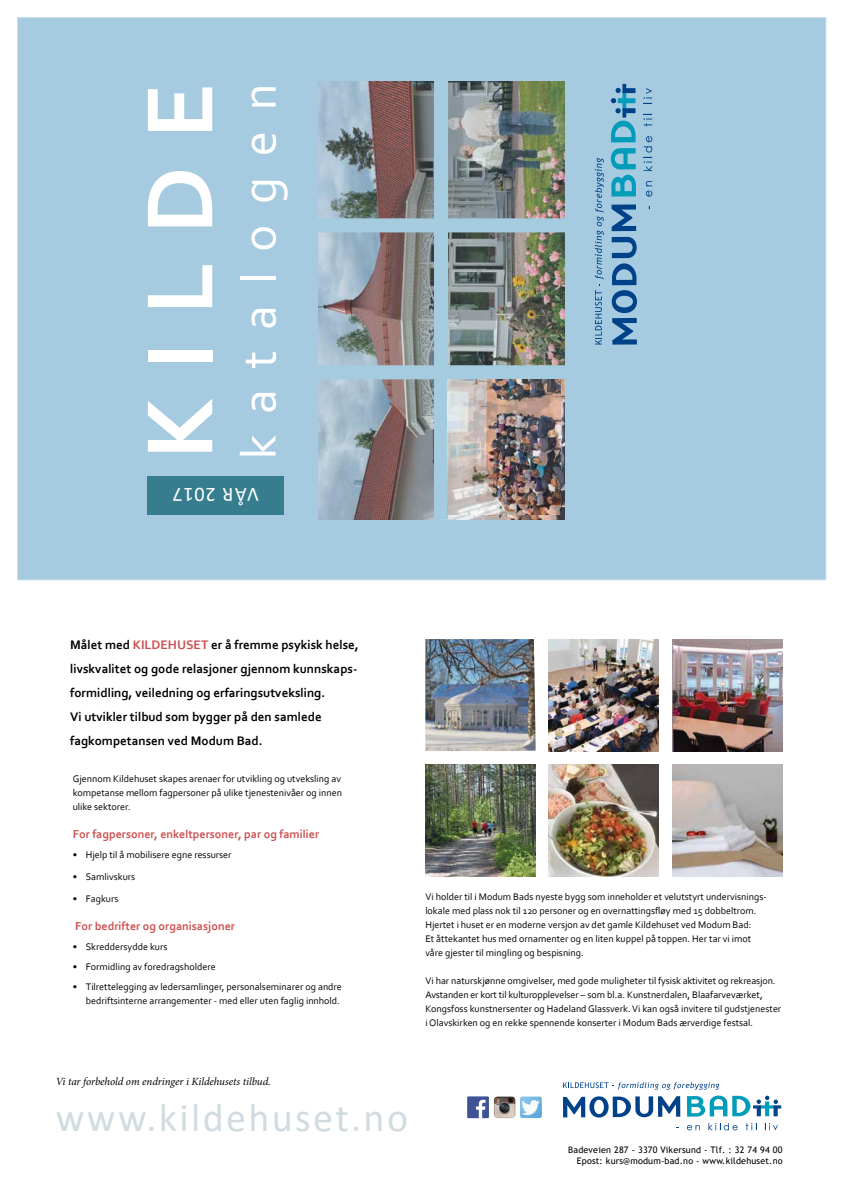
<style>
.page{position:relative;width:842px;height:1191px;background:#fff}
.page>*{position:absolute;margin:0;border:0;box-sizing:border-box;transform-origin:0 0}
.t1{font:700 98.5px "Corbel";letter-spacing:.28em;color:#fff}
.t2{font:50.7px "Corbel";letter-spacing:.41em;color:#fff}
.t3{font:40px "Calibri";letter-spacing:.06em;color:#d1dbe0}
.t4{font:20.5px "Calibri";letter-spacing:.03em;color:#fff}
.t5{font:700 13px/24px "Corbel";color:#000}
.t6{font:700 12px "Corbel";color:#cd4f51}
.t7{font:italic 11px "Minion Pro";letter-spacing:-.01em;color:#000}
.t8{font:10px/14px "Corbel";color:#000}
.t9{font:9px/10.8px "Trebuchet MS";letter-spacing:.02em;color:#000;text-align:right}
.s1{color:#cd4f51}
</style>
<div class="page">
<div style="left:17px;top:17px;width:809px;height:563px;background:#a6cbe0;border:1px solid #cbdfec"></div>
<img style="left:319px;top:81px;width:245px;height:439px">
<svg style="left:563px;top:1096px;width:117px;height:21px"></svg>
<svg style="left:687px;top:1095px;width:94px;height:21px"></svg>
<svg style="left:687px;top:1125px;width:13px;height:5px"></svg>
<svg style="left:708px;top:1123px;width:30px;height:7px"></svg>
<svg style="left:746px;top:1123px;width:11px;height:7px"></svg>
<svg style="left:765px;top:1123px;width:13px;height:7px"></svg>
<svg style="left:563px;top:1082px;width:156px;height:7px"></svg>
<img style="left:673px;top:639px;width:110px;height:112px">
<img style="left:549px;top:639px;width:110px;height:112px">
<img style="left:425px;top:639px;width:111px;height:112px">
<img style="left:425px;top:765px;width:111px;height:112px">
<img style="left:549px;top:765px;width:110px;height:112px">
<img style="left:673px;top:765px;width:110px;height:112px">
<div style="left:148px;top:476px;width:136px;height:39px;background:#367d8d"></div>
<svg style="left:611px;top:175px;width:25px;height:21px"></svg>
<svg style="left:611px;top:148px;width:25px;height:21px"></svg>
<svg style="left:612px;top:237px;width:25px;height:108px"></svg>
<svg style="left:611px;top:204px;width:25px;height:27px"></svg>
<svg style="left:611px;top:84px;width:24px;height:58px"></svg>
<svg style="left:646px;top:181px;width:6px;height:16px"></svg>
<svg style="left:644px;top:136px;width:8px;height:35px"></svg>
<svg style="left:644px;top:114px;width:8px;height:12px"></svg>
<svg style="left:644px;top:88px;width:8px;height:16px"></svg>
<svg style="left:595px;top:158px;width:9px;height:186px"></svg>
<div style="left:312px;top:365px;width:259px;height:14px;background:#a5cbdf"></div>
<div style="left:310px;top:218px;width:260px;height:14px;background:#a5cbdf"></div>
<div style="left:434px;top:70px;width:14px;height:450px;background:#a5cbdf"></div>
<img style="left:448px;top:379px;width:113px;height:136px">
<div style="left:467px;top:1096px;width:22px;height:22px;background:#3f5294"></div>
<svg style="left:476px;top:1099px;width:9px;height:19px"></svg>
<img style="left:494px;top:1096px;width:21px;height:22px">
<img style="left:520px;top:1096px;width:22px;height:22px">
<h2 class="t2" style="left:227px;top:459px;width:377px;rotate:-90deg">katalogen</h2>
<h1 class="t1" style="left:118px;top:459px;width:378px;rotate:-90deg">KILDE</h1>
<h3 class="t4" style="left:259px;top:509px;width:88px;rotate:-180deg">VÅR 2017</h3>
<h3 class="t5" style="left:70px;top:632px;width:290px">Målet med <span class="s1">KILDEHUSET</span> er å fremme psykisk helse, livskvalitet og gode relasjoner gjennom kunnskaps&shy;formidling, veiledning og erfaringsutveksling.<br>Vi utvikler tilbud som bygger på den samlede fagkompetansen ved Modum Bad.</h3>
<p class="t8" style="left:73px;top:771px;width:271px;text-align:justify">Gjennom Kildehuset skapes arenaer for utvikling og utveksling av kompetanse mellom fagpersoner på ulike tjenestenivåer og innen ulike sektorer.</p>
<p class="t6" style="left:73px;top:827px;width:248px">For fagpersoner, enkeltpersoner, par og familier</p>
<p class="t8" style="left:73px;top:847px;width:160px">• Hjelp til å mobilisere egne ressurser</p>
<p class="t8" style="left:73px;top:869px;width:64px">• Samlivskurs</p>
<p class="t8" style="left:73px;top:891px;width:47px">• Fagkurs</p>
<p class="t6" style="left:75px;top:919px;width:161px">For bedrifter og organisasjoner</p>
<p class="t8" style="left:73px;top:939px;width:96px">• Skreddersydde kurs</p>
<p class="t8" style="left:73px;top:959px;width:144px">• Formidling av foredragsholdere</p>
<p class="t8" style="left:73px;top:979px;width:271px;text-align:right">• Tilrettelegging av ledersamlinger, personalseminarer og andre bedriftsinterne arrangementer - med eller uten faglig innhold.</p>
<p class="t8" style="left:425px;top:889px;width:343px">Vi holder til i Modum Bads nyeste bygg som inneholder et velutstyrt undervisnings&shy;lokale med plass nok til 120 personer og en overnattingsfløy med 15 dobbeltrom.<br>Hjertet i huset er en moderne versjon av det gamle Kildehuset ved Modum Bad:<br>Et åttekantet hus med ornamenter og en liten kuppel på toppen. Her tar vi imot våre gjester til mingling og bespisning.</p>
<p class="t8" style="left:425px;top:973px;width:357px">Vi har naturskjønne omgivelser, med gode muligheter til fysisk aktivitet og rekreasjon.<br>Avstanden er kort til kulturopplevelser – som bl.a. Kunstnerdalen, Blaafarveværket, Kongsfoss kunstnersenter og Hadeland Glassverk. Vi kan også invitere til gudstjenester i Olavskirken og en rekke spennende konserter i Modum Bads ærverdige festsal.</p>
<p class="t7" style="left:56px;top:1073px;width:217px">Vi tar forbehold om endringer i Kildehusets tilbud.</p>
<h3 class="t3" style="left:56px;top:1090px;width:354px">www.kildehuset.no</h3>
<p class="t9" style="left:568px;top:1144px;width:216px">Badeveien 287 - 3370 Vikersund - Tlf. : 32 74 94 00<br>Epost: kurs@modum-bad.no - www.kildehuset.no</p>
</div>
